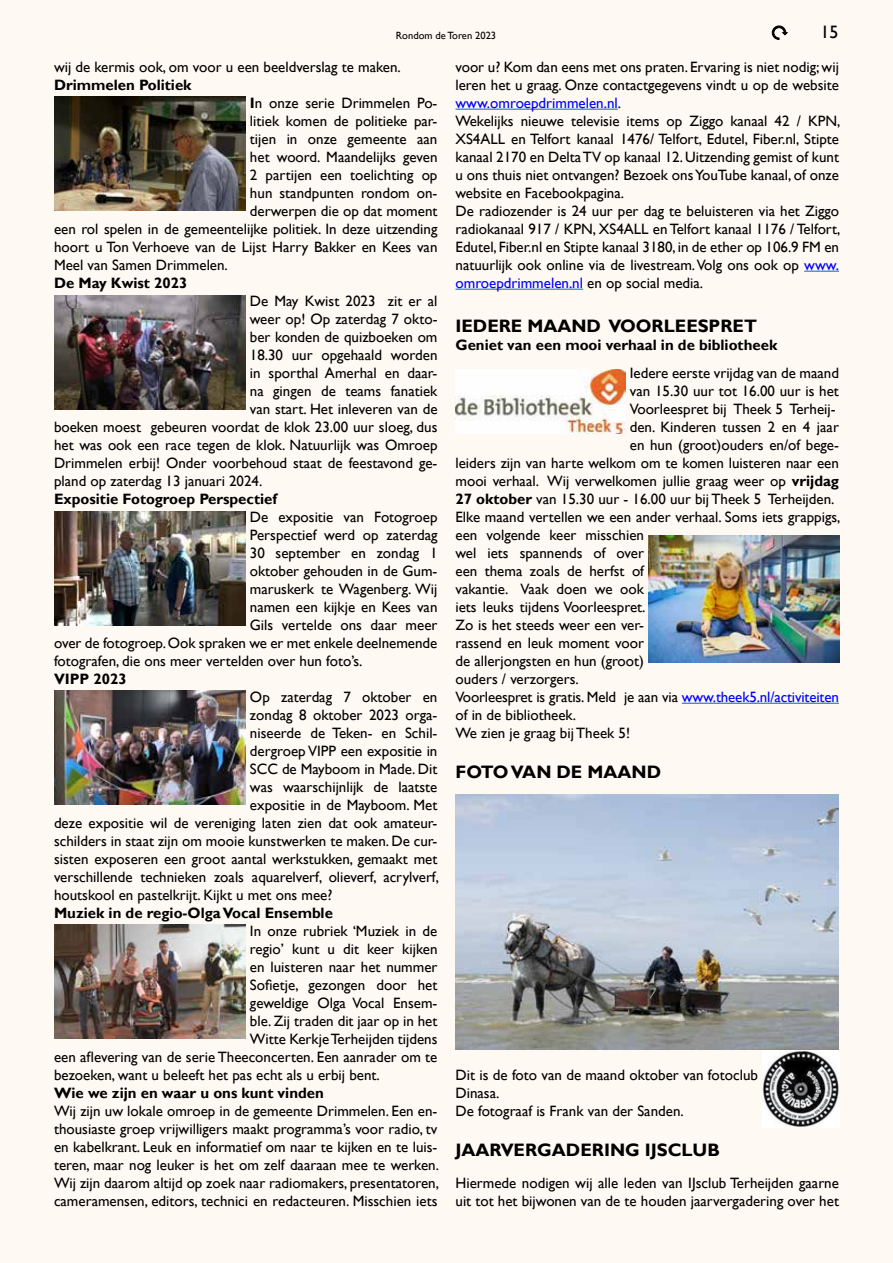
<style>
.page{position:relative;width:893px;height:1263px;background:#fff8f2}
.page>*{position:absolute;margin:0;border:0;box-sizing:border-box;transform-origin:0 0}
.t1{font:700 18px "Gill Sans";color:#000}
.t2{font:18px "Gill Sans";color:#000}
.t3{font:15px/18px "Gill Sans";color:#000}
.t4{font:700 15px "Gill Sans";color:#000}
.t5{font:10.5px "Gill Sans";color:#000}
.s1{font-weight:700}
.s2{color:#00f}
</style>
<div class="page">
<svg style="left:772px;top:26px;width:15px;height:14px"></svg>
<hr style="left:455px;top:109px;width:163px;height:1px;background:#0563c1">
<hr style="left:804px;top:271px;width:35px;height:1px;background:#0563c1">
<hr style="left:455px;top:289px;width:128px;height:1px;background:#0563c1">
<hr style="left:682px;top:703px;width:157px;height:1px;background:#0563c1">
<img style="left:54px;top:96px;width:192px;height:114px">
<img style="left:54px;top:296px;width:192px;height:113px">
<img style="left:54px;top:511px;width:192px;height:114px">
<img style="left:455px;top:370px;width:171px;height:64px">
<img style="left:648px;top:535px;width:192px;height:128px">
<img style="left:456px;top:794px;width:383px;height:255px">
<img style="left:762px;top:1050px;width:78px;height:78px">
<img style="left:54px;top:691px;width:192px;height:113px">
<img style="left:54px;top:925px;width:192px;height:114px">
<p class="t5" style="left:396px;top:29px;width:102px">Rondom de Toren 2023</p>
<p class="t2" style="left:820px;top:22px;width:19px">15</p>
<p class="t3" style="left:54px;top:58px;width:348px">wij de kermis ook, om voor u een beeldverslag te maken.</p>
<p class="t4" style="left:54px;top:76px;width:139px">Drimmelen Politiek</p>
<p class="t3" style="left:250px;top:94px;width:189px"><span class="s1">I</span>n onze serie Drimmelen Po-</p>
<p class="t3" style="left:250px;top:112px;width:189px">litiek komen de politieke par-</p>
<p class="t3" style="left:250px;top:130px;width:189px">tijen in onze gemeente aan</p>
<p class="t3" style="left:250px;top:148px;width:189px">het woord. Maandelijks geven</p>
<p class="t3" style="left:250px;top:166px;width:189px">2 partijen een toelichting op</p>
<p class="t3" style="left:250px;top:184px;width:189px">hun standpunten rondom on-</p>
<p class="t3" style="left:250px;top:202px;width:189px">derwerpen die op dat moment</p>
<p class="t3" style="left:54px;top:220px;width:385px">een rol spelen in de gemeentelijke politiek. In deze uitzending</p>
<p class="t3" style="left:54px;top:238px;width:385px">hoort u Ton Verhoeve van de Lijst Harry Bakker en Kees van</p>
<p class="t3" style="left:54px;top:256px;width:175px">Meel van Samen Drimmelen.</p>
<p class="t4" style="left:54px;top:274px;width:135px">De May Kwist 2023</p>
<p class="t3" style="left:250px;top:292px;width:189px">De May Kwist 2023 zit er al</p>
<p class="t3" style="left:250px;top:310px;width:189px">weer op! Op zaterdag 7 okto-</p>
<p class="t3" style="left:250px;top:328px;width:189px">ber konden de quizboeken om</p>
<p class="t3" style="left:250px;top:346px;width:189px">18.30 uur opgehaald worden</p>
<p class="t3" style="left:250px;top:364px;width:189px">in sporthal Amerhal en daar-</p>
<p class="t3" style="left:250px;top:382px;width:189px">na gingen de teams fanatiek</p>
<p class="t3" style="left:250px;top:400px;width:189px">van start. Het inleveren van de</p>
<p class="t3" style="left:54px;top:418px;width:385px">boeken moest gebeuren voordat de klok 23.00 uur sloeg, dus</p>
<p class="t3" style="left:54px;top:436px;width:385px">het was ook een race tegen de klok. Natuurlijk was Omroep</p>
<p class="t3" style="left:54px;top:454px;width:385px">Drimmelen erbij! Onder voorbehoud staat de feestavond ge-</p>
<p class="t3" style="left:54px;top:472px;width:210px">pland op zaterdag 13 januari 2024.</p>
<p class="t4" style="left:54px;top:490px;width:225px">Expositie Fotogroep Perspectief</p>
<p class="t3" style="left:250px;top:508px;width:189px">De expositie van Fotogroep</p>
<p class="t3" style="left:250px;top:526px;width:189px">Perspectief werd op zaterdag</p>
<p class="t3" style="left:250px;top:544px;width:189px">30 september en zondag 1</p>
<p class="t3" style="left:250px;top:562px;width:189px">oktober gehouden in de Gum-</p>
<p class="t3" style="left:250px;top:580px;width:189px">maruskerk te Wagenberg. Wij</p>
<p class="t3" style="left:250px;top:598px;width:189px">namen een kijkje en Kees van</p>
<p class="t3" style="left:250px;top:616px;width:189px">Gils vertelde ons daar meer</p>
<p class="t3" style="left:54px;top:634px;width:385px">over de fotogroep. Ook spraken we er met enkele deelnemende</p>
<p class="t3" style="left:54px;top:652px;width:310px">fotografen, die ons meer vertelden over hun foto’s.</p>
<p class="t4" style="left:54px;top:670px;width:74px">VIPP 2023</p>
<p class="t3" style="left:250px;top:688px;width:189px">Op zaterdag 7 oktober en</p>
<p class="t3" style="left:250px;top:706px;width:189px">zondag 8 oktober 2023 orga-</p>
<p class="t3" style="left:250px;top:724px;width:189px">niseerde de Teken- en Schil-</p>
<p class="t3" style="left:250px;top:742px;width:189px">dergroep VIPP een expositie in</p>
<p class="t3" style="left:250px;top:760px;width:189px">SCC de Mayboom in Made. Dit</p>
<p class="t3" style="left:250px;top:778px;width:189px">was waarschijnlijk de laatste</p>
<p class="t3" style="left:250px;top:796px;width:189px">expositie in de Mayboom. Met</p>
<p class="t3" style="left:54px;top:814px;width:385px">deze expositie wil de vereniging laten zien dat ook amateur-</p>
<p class="t3" style="left:54px;top:832px;width:385px">schilders in staat zijn om mooie kunstwerken te maken. De cur-</p>
<p class="t3" style="left:54px;top:850px;width:385px">sisten exposeren een groot aantal werkstukken, gemaakt met</p>
<p class="t3" style="left:54px;top:868px;width:386px">verschillende technieken zoals aquarelverf, olieverf, acrylverf,</p>
<p class="t3" style="left:54px;top:886px;width:280px">houtskool en pastelkrijt. Kijkt u met ons mee?</p>
<p class="t4" style="left:54px;top:904px;width:280px">Muziek in de regio-Olga Vocal Ensemble</p>
<p class="t3" style="left:250px;top:922px;width:189px">In onze rubriek ‘Muziek in de</p>
<p class="t3" style="left:250px;top:940px;width:189px">regio’ kunt u dit keer kijken</p>
<p class="t3" style="left:250px;top:958px;width:189px">en luisteren naar het nummer</p>
<p class="t3" style="left:250px;top:976px;width:189px">Sofietje, gezongen door het</p>
<p class="t3" style="left:250px;top:994px;width:189px">geweldige Olga Vocal Ensem-</p>
<p class="t3" style="left:250px;top:1012px;width:189px">ble. Zij traden dit jaar op in het</p>
<p class="t3" style="left:250px;top:1030px;width:189px">Witte Kerkje Terheijden tijdens</p>
<p class="t3" style="left:54px;top:1048px;width:385px">een aflevering van de serie Theeconcerten. Een aanrader om te</p>
<p class="t3" style="left:54px;top:1066px;width:327px">bezoeken, want u beleeft het pas echt als u erbij bent.</p>
<p class="t4" style="left:54px;top:1084px;width:271px">Wie we zijn en waar u ons kunt vinden</p>
<p class="t3" style="left:54px;top:1102px;width:386px;text-align:justify">Wij zijn uw lokale omroep in de gemeente Drimmelen. Een en&shy;thousiaste groep vrijwilligers maakt programma’s voor radio, tv en kabelkrant. Leuk en informatief om naar te kijken en te luis&shy;teren, maar nog leuker is het om zelf daaraan mee te werken.<br>Wij zijn daarom altijd op zoek naar radiomakers, presentatoren, cameramensen, editors, technici en redacteuren. Misschien iets</p>
<p class="t3" style="left:455px;top:58px;width:386px">voor u? Kom dan eens met ons praten. Ervaring is niet nodig; wij leren het u graag. Onze contactgegevens vindt u op de website <span class="s2">www.omroepdrimmelen.nl</span>.<br>Wekelijks nieuwe televisie items op Ziggo kanaal 42 / KPN, XS4ALL en Telfort kanaal 1476/ Telfort, Edutel, Fiber.nl, Stipte kanaal 2170 en Delta TV op kanaal 12. Uitzending gemist of kunt u ons thuis niet ontvangen? Bezoek ons YouTube kanaal, of onze website en Facebookpagina.<br>De radiozender is 24 uur per dag te beluisteren via het Ziggo radiokanaal 917 / KPN, XS4ALL en Telfort kanaal 1176 / Telfort, Edutel, Fiber.nl en Stipte kanaal 3180, in de ether op 106.9 FM en natuurlijk ook online via de livestream. Volg ons ook op <span class="s2">www. omroepdrimmelen.nl</span> en op social media.</p>
<p class="t1" style="left:455px;top:315px;width:303px">IEDERE MAAND VOORLEESPRET</p>
<p class="t4" style="left:455px;top:336px;width:323px">Geniet van een mooi verhaal in de bibliotheek</p>
<p class="t3" style="left:630px;top:364px;width:211px">Iedere eerste vrijdag van de maand</p>
<p class="t3" style="left:630px;top:382px;width:211px">van 15.30 uur tot 16.00 uur is het</p>
<p class="t3" style="left:630px;top:400px;width:207px">Voorleespret bij Theek 5 Terheij-</p>
<p class="t3" style="left:630px;top:418px;width:211px">den. Kinderen tussen 2 en 4 jaar</p>
<p class="t3" style="left:630px;top:436px;width:211px">en hun (groot)ouders en/of bege-</p>
<p class="t3" style="left:455px;top:454px;width:385px">leiders zijn van harte welkom om te komen luisteren naar een</p>
<p class="t3" style="left:455px;top:472px;width:385px">mooi verhaal. Wij verwelkomen jullie graag weer op <span class="s1">vrijdag</span></p>
<p class="t3" style="left:455px;top:490px;width:381px"><span class="s1">27 oktober</span> van 15.30 uur - 16.00 uur bij Theek 5 Terheijden.</p>
<p class="t3" style="left:455px;top:508px;width:386px">Elke maand vertellen we een ander verhaal. Soms iets grappigs,</p>
<p class="t3" style="left:455px;top:526px;width:190px">een volgende keer misschien</p>
<p class="t3" style="left:455px;top:544px;width:190px">wel iets spannends of over</p>
<p class="t3" style="left:455px;top:562px;width:190px">een thema zoals de herfst of</p>
<p class="t3" style="left:455px;top:580px;width:190px">vakantie. Vaak doen we ook</p>
<p class="t3" style="left:455px;top:598px;width:192px">iets leuks tijdens Voorleespret.</p>
<p class="t3" style="left:455px;top:616px;width:190px">Zo is het steeds weer een ver-</p>
<p class="t3" style="left:455px;top:634px;width:190px">rassend en leuk moment voor</p>
<p class="t3" style="left:455px;top:652px;width:190px">de allerjongsten en hun (groot)</p>
<p class="t3" style="left:455px;top:670px;width:125px">ouders / verzorgers.</p>
<p class="t3" style="left:455px;top:688px;width:385px">Voorleespret is gratis. Meld je aan via <span class="s2">www.theek5.nl/activiteiten</span></p>
<p class="t3" style="left:455px;top:706px;width:122px">of in de bibliotheek.</p>
<p class="t3" style="left:455px;top:724px;width:176px">We zien je graag bij Theek 5!</p>
<p class="t1" style="left:455px;top:761px;width:207px">FOTO VAN DE MAAND</p>
<p class="t3" style="left:455px;top:1066px;width:304px">Dit is de foto van de maand oktober van fotoclub<br>Dinasa.<br>De fotograaf is Frank van der Sanden.</p>
<p class="t1" style="left:455px;top:1139px;width:266px">JAARVERGADERING IJSCLUB</p>
<p class="t3" style="left:455px;top:1174px;width:385px">Hiermede nodigen wij alle leden van IJsclub Terheijden gaarne uit tot het bijwonen van de te houden jaarvergadering over het</p>
</div>
